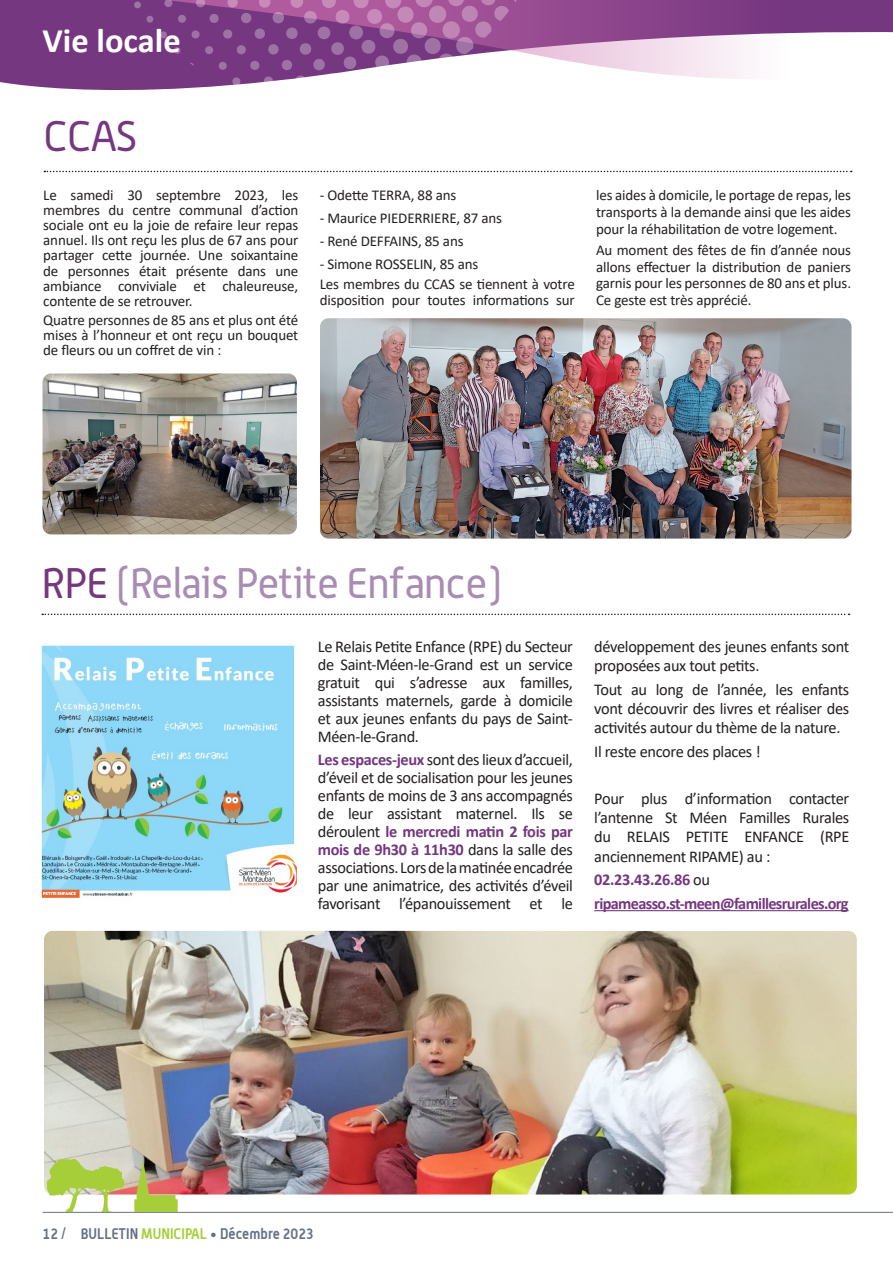
<style>
.page{position:relative;width:893px;height:1263px;background:#fff}
.page>*{position:absolute;margin:0;border:0;box-sizing:border-box;transform-origin:0 0}
.t1{font:42px "Alwyn";letter-spacing:-.02em;color:#a98cb4}
.t2{font:42px "Alwyn";color:#753780}
.t3{font:700 34.5px "Calibri";color:#fff}
.Texte{font:16.5px/18px "Calibri";letter-spacing:-.02em;color:#231f20;text-align:justify}
.Texte-2{font:700 16.5px "Calibri";letter-spacing:-.04em;color:#753780}
.Texte-3{font:15px/15px "Calibri";letter-spacing:-.01em;color:#231f20;text-align:justify}
.t4{font:700 15px "Alwyn";color:#647287;scale:.9 1}
.s1{color:#753780}
.s2{font-weight:700;color:#753780}
.s3{font-weight:400;color:#231f20}
.s4{color:#a6ce39}
</style>
<div class="page">
<hr style="left:43px;top:1212px;width:850px;height:1px;background:#647287">
<svg style="left:0;top:0;width:892px;height:91px"></svg>
<svg style="left:0;top:0;width:882px;height:81px"></svg>
<svg style="left:146px;top:15px;width:8px;height:8px"></svg>
<svg style="left:160px;top:0;width:363px;height:91px"></svg>
<svg style="left:134px;top:1px;width:7px;height:8px"></svg>
<svg style="left:892px;top:0;width:1px;height:33px"></svg>
<hr style="left:594px;top:910px;width:255px;height:1px;background:#753780">
<svg style="left:42px;top:614px;width:808px;height:1px"></svg>
<img style="left:42px;top:645px;width:255px;height:254px">
<img style="left:44px;top:931px;width:813px;height:263px">
<svg style="left:44px;top:171px;width:808px;height:1px"></svg>
<img style="left:320px;top:318px;width:531px;height:221px">
<img style="left:43px;top:373px;width:254px;height:161px">
<svg style="left:46px;top:1159px;width:79px;height:53px"></svg>
<svg style="left:134px;top:1161px;width:44px;height:51px;background:#b0a060"></svg>
<p class="t3" style="left:43px;top:16px;width:140px">Vie locale</p>
<p class="t2" style="left:44px;top:111px;width:95px">CCAS</p>
<p class="Texte-3" style="left:43px;top:187px;width:257px">Le samedi 30 septembre 2023, les membres du centre communal d’action sociale ont eu la joie de refaire leur repas annuel. Ils ont reçu les plus de 67 ans pour partager cette journée. Une soixantaine de personnes était présente dans une ambiance conviviale et chaleureuse, contente de se retrouver.</p>
<p class="Texte-3" style="left:43px;top:312px;width:257px">Quatre personnes de 85 ans et plus ont été mises à l’honneur et ont reçu un bouquet de fleurs ou un coffret de vin :</p>
<p class="Texte-3" style="left:320px;top:187px;width:138px">- Odette TERRA, 88 ans</p>
<p class="Texte-3" style="left:320px;top:210px;width:184px">- Maurice PIEDERRIERE, 87 ans</p>
<p class="Texte-3" style="left:320px;top:233px;width:145px">- René DEFFAINS, 85 ans</p>
<p class="Texte-3" style="left:320px;top:256px;width:160px">- Simone ROSSELIN, 85 ans</p>
<p class="Texte-3" style="left:320px;top:276px;width:257px;line-height:15.8px">Les membres du CCAS se tiennent à votre disposition pour toutes informations sur</p>
<p class="Texte-3" style="left:596px;top:186px;width:257px;line-height:16.8px">les aides à domicile, le portage de repas, les transports à la demande ainsi que les aides pour la réhabilitation de votre logement.</p>
<p class="Texte-3" style="left:596px;top:241px;width:257px;line-height:16.8px">Au moment des fêtes de fin d’année nous allons effectuer la distribution de paniers garnis pour les personnes de 80 ans et plus.<br>Ce geste est très apprécié.</p>
<p class="t1" style="left:41px;top:558px;width:462px"><span class="s1">RPE</span> (Relais Petite Enfance)</p>
<p class="Texte" style="left:318px;top:637px;width:257px">Le Relais Petite Enfance (RPE) du Secteur de Saint-Méen-le-Grand est un service gratuit qui s’adresse aux familles, assistants maternels, garde à domicile et aux jeunes enfants du pays de Saint-Méen-le-Grand.</p>
<p class="Texte" style="left:318px;top:750px;width:257px"><span class="s2">Les espaces-jeux</span> sont des lieux d’accueil, d’éveil et de socialisation pour les jeunes enfants de moins de 3 ans accompagnés de leur assistant maternel. Ils se déroulent <span class="s2">le mercredi matin 2 fois par mois de 9h30 à 11h30</span> dans la salle des associations. Lors de la matinée encadrée par une animatrice, des activités d’éveil favorisant l’épanouissement et le</p>
<p class="Texte" style="left:594px;top:636px;width:257px;line-height:19.2px">développement des jeunes enfants sont proposées aux tout petits.</p>
<p class="Texte" style="left:594px;top:679px;width:257px;line-height:19.2px">Tout au long de l’année, les enfants vont découvrir des livres et réaliser des activités autour du thème de la nature.</p>
<p class="Texte" style="left:594px;top:742px;width:168px">Il reste encore des places !</p>
<p class="Texte" style="left:594px;top:788px;width:257px;line-height:19.2px">Pour plus d’information contacter l’antenne St Méen Familles Rurales du RELAIS PETITE ENFANCE (RPE anciennement RIPAME) au :</p>
<p class="Texte-2" style="left:594px;top:868px;width:117px">02.23.43.26.86 <span class="s3">ou</span></p>
<p class="Texte-2" style="left:594px;top:892px;width:256px">ripameasso.st-meen@famillesrurales.org</p>
<p class="t4" style="left:43px;top:1225px;width:303px">12 / BULLETIN <span class="s4">MUNICIPAL</span> • Décembre 2023</p>
</div>
